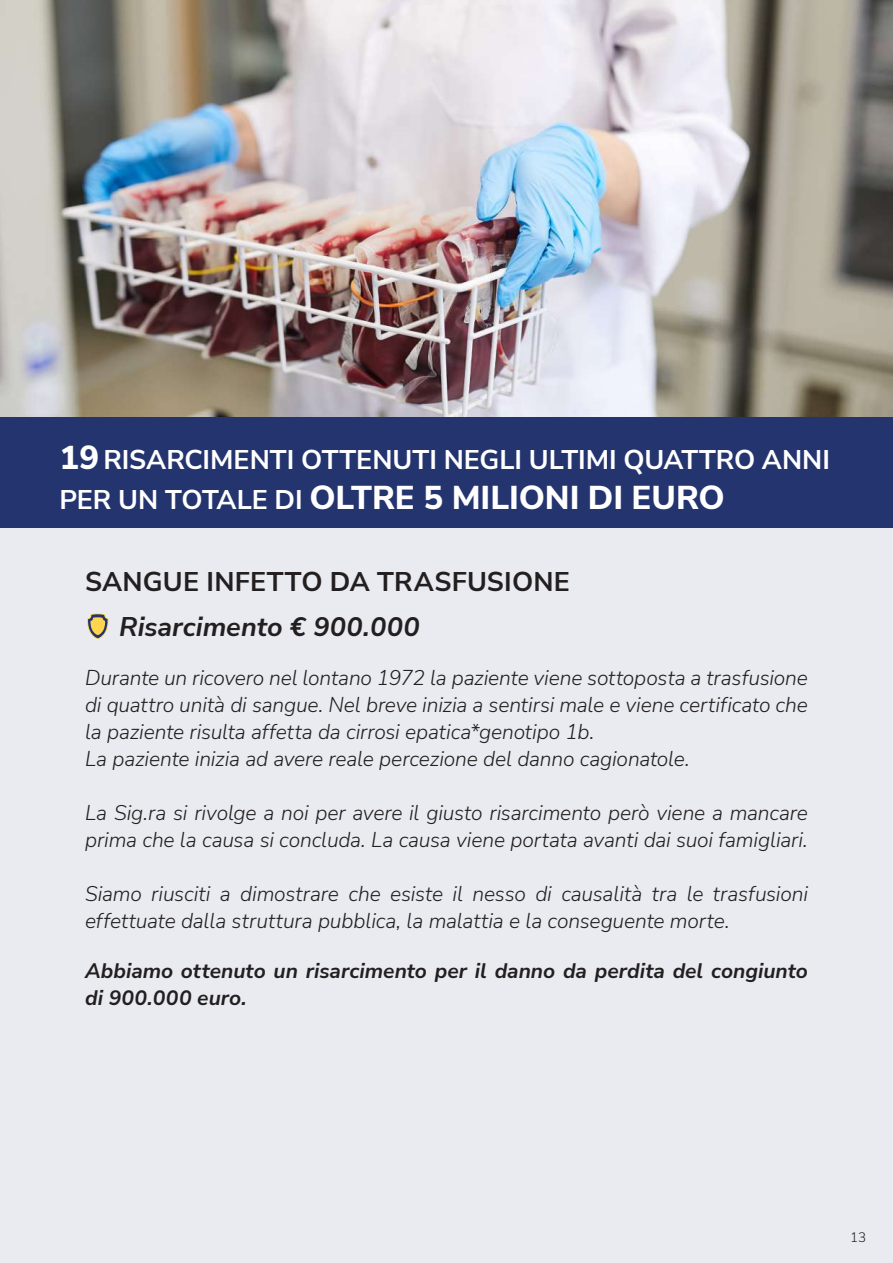
<style>
.page{position:relative;width:893px;height:1263px;background:#fff}
.page>*{position:absolute;margin:0;border:0;box-sizing:border-box;transform-origin:0 0}
.t1{font:800 33px "Nunito Sans";letter-spacing:-.005em;color:#fff}
.t2{font:700 27px "Nunito Sans";color:#fff}
.t3{font:700 27px "Nunito Sans";letter-spacing:.01em;color:#231f20}
.t4{font:italic 700 27px "Nunito Sans";color:#231f20}
.t5{font:italic 300 21px/27px "Nunito Sans";letter-spacing:-.005em;color:#231f20}
.t6{font:italic 700 21px/27px "Nunito Sans";color:#231f20}
.t7{font:300 13.5px "Nunito Sans";color:#231f20}
.s1{font-weight:800;font-size:33px}
.s2{font-weight:700;font-size:27px}
</style>
<div class="page">
<div style="left:0;top:527px;width:893px;height:736px;background:#e9ebf1"></div>
<div style="left:0;top:417px;width:893px;height:110px;background:#24346f"></div>
<svg style="left:87px;top:613px;width:22px;height:26px"></svg>
<img style="left:0;top:0;width:893px;height:417px">
<p class="t2" style="left:60px;top:441px;width:772px"><span class="s1">19</span>RISARCIMENTI OTTENUTI NEGLI ULTIMI QUATTRO ANNI</p>
<h1 class="t1" style="left:60px;top:474px;width:667px"><span class="s2">PER UN TOTALE DI</span> OLTRE 5 MILIONI DI EURO</h1>
<p class="t3" style="left:85px;top:562px;width:486px">SANGUE INFETTO DA TRASFUSIONE</p>
<p class="t4" style="left:119px;top:607px;width:302px">Risarcimento € 900.000</p>
<p class="t5" style="left:85px;top:663px;width:724px">Durante un ricovero nel lontano 1972 la paziente viene sottoposta a trasfusione di quattro unità di sangue. Nel breve inizia a sentirsi male e viene certificato che la paziente risulta affetta da cirrosi epatica*genotipo 1b.<br>La paziente inizia ad avere reale percezione del danno cagionatole.</p>
<p class="t5" style="left:85px;top:798px;width:724px">La Sig.ra si rivolge a noi per avere il giusto risarcimento però viene a mancare prima che la causa si concluda. La causa viene portata avanti dai suoi famigliari.</p>
<p class="t5" style="left:85px;top:879px;width:724px">Siamo riusciti a dimostrare che esiste il nesso di causalità tra le trasfusioni effettuate dalla struttura pubblica, la malattia e la conseguente morte.</p>
<p class="t6" style="left:85px;top:956px;width:724px">Abbiamo ottenuto un risarcimento per il danno da perdita del congiunto di 900.000 euro.</p>
<p class="t7" style="left:850px;top:1228px;width:18px">13</p>
</div>
